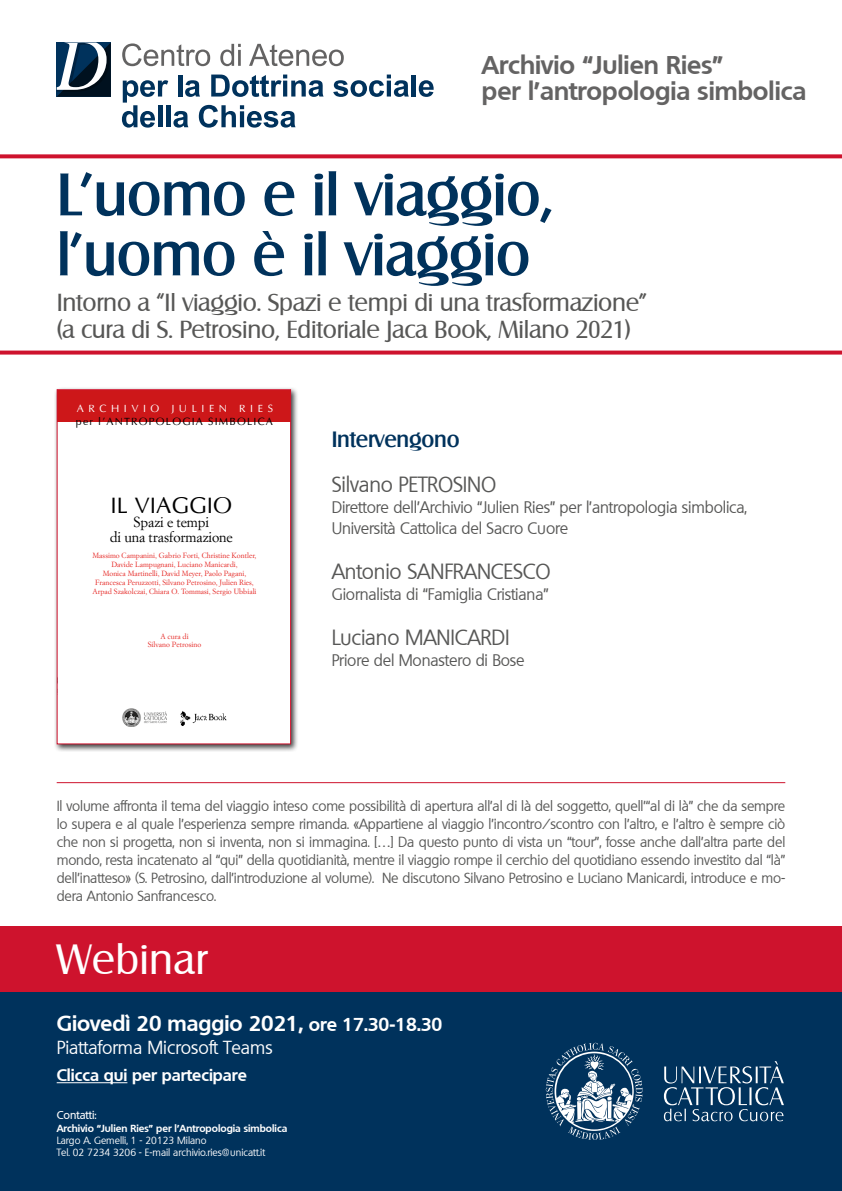
<style>
.page{position:relative;width:842px;height:1191px;background:#fff}
.page>*{position:absolute;margin:0;border:0;box-sizing:border-box;transform-origin:0 0}
.t1{font:500 58px/60px "Salzburg";letter-spacing:-.01em;color:#00325c}
.t2{font:41.1px "Salzburg";letter-spacing:.01em;color:#fff}
.t3{font:700 25px/26px "Quebec";color:#646363}
.t4{font:24px/27px "Salzburg";letter-spacing:-.01em;color:#575756}
.t5{font:22.8px "Optima";color:#000}
.t6{font:500 21.6px "Salzburg";letter-spacing:-.01em;color:#00325c}
.t7{font:21px "Quebec";letter-spacing:-.01em;color:#575756}
.t8{font:700 21px "Quebec";color:#fff}
.t9{font:18px "Quebec";color:#fff}
.t10{font:700 16.2px "Quebec";color:#fff}
.t11{font:16px/21px "Quebec";letter-spacing:-.01em;color:#575756}
.t12{font:14.3px/14.3px "Simoncini Garamond Std";letter-spacing:-.01em;color:#000;text-align:center}
.t13{font:14px/18px "Quebec";letter-spacing:-.01em;color:#575756;text-align:justify}
.t14{font:500 11.1px "Quebec";color:#fff}
.t15{font:10.6px "Optima";letter-spacing:.11em;color:#010202}
.t16{font:10.6px "Optima";letter-spacing:.43em;color:#fff}
.t17{font:10px/12.2px "Quebec";color:#fff}
.t18{font:700 10px "Quebec";color:#fff}
.t19{font:7.4px/8.9px "Simoncini Garamond Std";color:#e52421;text-align:center}
.s1{font-size:18.2px}
</style>
<div class="page">
<div style="left:0;top:991px;width:842px;height:200px;background:#00325c"></div>
<div style="left:0;top:926px;width:842px;height:65px;background:#ce132d"></div>
<svg style="left:664px;top:1061px;width:120px;height:60px;background:#2d5679"></svg>
<svg style="left:546px;top:1042px;width:97px;height:98px;background:#426786"></svg>
<hr style="left:57px;top:1082px;width:70px;height:1px;background:#fff">
<svg style="left:0;top:350px;width:842px;height:4px;background:#d4344a"></svg>
<svg style="left:0;top:154px;width:842px;height:4px;background:#d22840"></svg>
<svg style="left:122px;top:43px;width:88px;height:23px"></svg>
<svg style="left:220px;top:44px;width:21px;height:22px"></svg>
<svg style="left:249px;top:44px;width:95px;height:22px"></svg>
<svg style="left:333px;top:75px;width:76px;height:22px"></svg>
<hr style="left:412px;top:75px;width:4px;height:22px;background:#00325c">
<svg style="left:419px;top:80px;width:15px;height:17px"></svg>
<svg style="left:122px;top:75px;width:202px;height:53px"></svg>
<svg style="left:57px;top:43px;width:54px;height:54px"></svg>
<div style="left:54px;top:386px;width:245px;height:366px;background:#000;opacity:.75"></div>
<div style="left:57px;top:390px;width:234px;height:354px;background:#fff"></div>
<div style="left:57px;top:390px;width:234px;height:31px;background:#cd1719"></div>
<img style="left:180px;top:711px;width:47px;height:15px">
<img style="left:122px;top:709px;width:44px;height:18px">
<div style="left:57px;top:389px;width:234px;height:355px;border:1px solid #ce132d"></div>
<hr style="left:57px;top:782px;width:728px;height:1px;background:#ce132d">
<h3 class="t3" style="left:482px;top:51px;width:326px">Archivio “Julien Ries”<br>per l’antropologia simbolica</h3>
<h1 class="t1" style="left:57px;top:164px;width:498px">L’uomo e il viaggio, l’uomo è il viaggio</h1>
<h3 class="t4" style="left:57px;top:289px;width:592px">Intorno a “Il viaggio. Spazi e tempi di una trasformazione” (a cura di S. Petrosino, Editoriale Jaca Book, Milano 2021)</h3>
<p class="t16" style="left:77px;top:401px;width:198px">ARCHIVIO JULIEN RIES</p>
<p class="t15" style="left:76px;top:413px;width:198px">per l’ANTROPOLOGIA SIMBOLICA</p>
<h3 class="t5" style="left:111px;top:488px;width:123px">IL VIAGGIO</h3>
<p class="t12" style="left:110px;top:515px;width:124px">Spazi e tempi<br>di una trasformazione</p>
<p class="t19" style="left:92px;top:551px;width:166px">Massimo Campanini, Gabrio Forti, Christine Kontler, Davide Lampugnani, Luciano Manicardi,<br>Monica Martinelli, David Meyer, Paolo Pagani, Francesca Peruzzotti, Silvano Petrosino, Julien Ries, Arpad Szakolczai, Chiara O. Tommasi, Sergio Ubbiali</p>
<p class="t19" style="left:148px;top:631px;width:55px">A cura di<br>Silvano Petrosino</p>
<h3 class="t6" style="left:332px;top:426px;width:129px">Intervengono</h3>
<h3 class="t7" style="left:332px;top:471px;width:166px">Silvano PETROSINO</h3>
<p class="t11" style="left:332px;top:496px;width:417px">Direttore dell’Archivio “Julien Ries” per l’antropologia simbolica,<br>Università Cattolica del Sacro Cuore</p>
<h3 class="t7" style="left:332px;top:558px;width:220px">Antonio SANFRANCESCO</h3>
<p class="t11" style="left:332px;top:583px;width:218px">Giornalista di “Famiglia Cristiana”</p>
<h3 class="t7" style="left:332px;top:624px;width:179px">Luciano MANICARDI</h3>
<p class="t11" style="left:332px;top:649px;width:195px">Priore del Monastero di Bose</p>
<p class="t13" style="left:57px;top:796px;width:730px">Il volume affronta il tema del viaggio inteso come possibilità di apertura all’al di là del soggetto, quell’“al di là” che da sempre lo supera e al quale l’esperienza sempre rimanda. «Appartiene al viaggio l’incontro/scontro con l’altro, e l’altro è sempre ciò che non si progetta, non si inventa, non si immagina. […] Da questo punto di vista un “tour”, fosse anche dall’altra parte del mondo, resta incatenato al “qui” della quotidianità, mentre il viaggio rompe il cerchio del quotidiano essendo investito dal “là” dell’inatteso» (S. Petrosino, dall’introduzione al volume). Ne discutono Silvano Petrosino e Luciano Manicardi, introduce e mo&shy;dera Antonio Sanfrancesco.</p>
<h2 class="t2" style="left:57px;top:935px;width:152px">Webinar</h2>
<h3 class="t8" style="left:57px;top:1009px;width:387px">Giovedì 20 maggio 2021, <span class="s1">ore 17.30-18.30</span></h3>
<p class="t9" style="left:57px;top:1036px;width:217px">Piattaforma Microsoft Teams</p>
<p class="t10" style="left:57px;top:1064px;width:192px">Clicca qui per partecipare</p>
<p class="t14" style="left:57px;top:1107px;width:42px">Contatti:</p>
<p class="t18" style="left:57px;top:1121px;width:232px">Archivio “Julien Ries” per l’Antropologia simbolica</p>
<p class="t17" style="left:57px;top:1134px;width:210px">Largo A. Gemelli, 1 - 20123 Milano<br>Tel. 02 7234 3206 - E-mail archivio.ries@unicatt.it</p>
</div>
